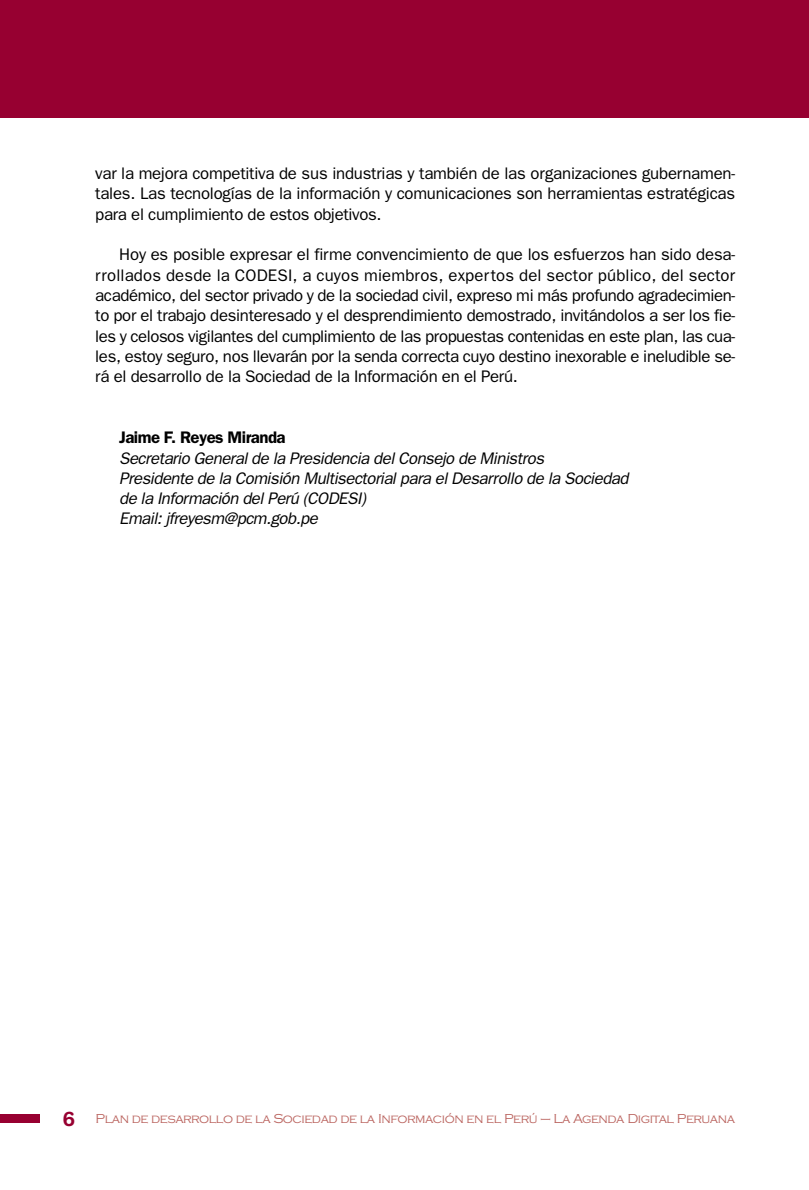
<style>
.page{position:relative;width:809px;height:1190px;background:#fff}
.page>*{position:absolute;margin:0;border:0;box-sizing:border-box;transform-origin:0 0}
.t1{font:16.8px/20.3px "Franklin Gothic";letter-spacing:-.02em;color:#000;text-align:justify}
.t2{font:italic 16.8px/20.3px "Franklin Gothic";letter-spacing:-.03em;color:#000}
.t3{font:600 16.8px "Franklin Gothic";letter-spacing:-.03em;color:#000}
.t4{font:300 13.47px "Copperplate Gothic";letter-spacing:-.035em;color:#bb6560}
.s1{font-family:"Helvetica Rounded";font-weight:700;font-size:20.12px;color:#970031}
</style>
<div class="page">
<div style="left:0;top:1114px;width:39px;height:8px;background:#970031"></div>
<div style="left:0;top:0;width:808px;height:118px;background:#970031"></div>
<p class="t1" style="left:95px;top:164px;width:641px">var la mejora competitiva de sus industrias y también de las organizaciones gubernamen&shy;tales. Las tecnologías de la información y comunicaciones son herramientas estratégicas para el cumplimiento de estos objetivos.</p>
<p class="t1" style="left:95px;top:246px;width:641px;text-indent:24px">Hoy es posible expresar el firme convencimiento de que los esfuerzos han sido desa&shy;rrollados desde la CODESI, a cuyos miembros, expertos del sector público, del sector académico, del sector privado y de la sociedad civil, expreso mi más profundo agradecimien&shy;to por el trabajo desinteresado y el desprendimiento demostrado, invitándolos a ser los fie&shy;les y celosos vigilantes del cumplimiento de las propuestas contenidas en este plan, las cua&shy;les, estoy seguro, nos llevarán por la senda correcta cuyo destino inexorable e ineludible se&shy;rá el desarrollo de la Sociedad de la Información en el Perú.</p>
<p class="t3" style="left:119px;top:432px;width:168px">Jaime F. Reyes Miranda</p>
<p class="t2" style="left:119px;top:449px;width:511px">Secretario General de la Presidencia del Consejo de Ministros<br>Presidente de la Comisión Multisectorial para el Desarrollo de la Sociedad de la Información del Perú (CODESI)<br>Email: jfreyesm@pcm.gob.pe</p>
<p class="t4" style="left:63px;top:1110px;width:673px"><span class="s1">6</span> Plan de desarrollo de la Sociedad de la Información en el Perú – La Agenda Digital Peruana</p>
</div>
